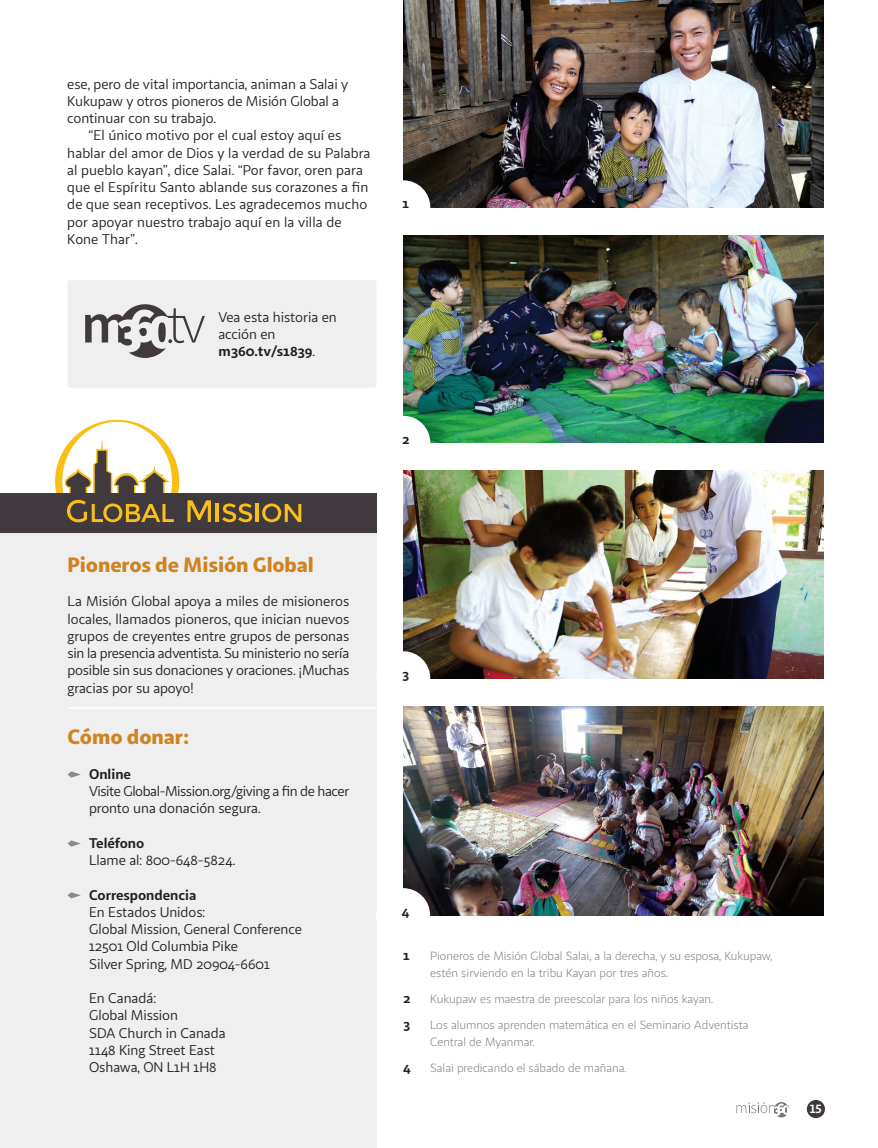
<style>
.page{position:relative;width:878px;height:1148px;background:#fff}
.page>*{position:absolute;margin:0;border:0;box-sizing:border-box;transform-origin:0 0}
.t1{font:900 21px "Sana Sans";letter-spacing:-.01em;color:#cf8321}
.t2{font:14.25px/17.2px "Sana Sans";color:#231f20}
.t3{font:14.25px/17.2px "Sana Sans";letter-spacing:-.025em;color:#231f20}
.t4{font:700 14.25px "Sana Sans";letter-spacing:-.01em;color:#231f20}
.t5{font:700 13.5px "Sana Sans";color:#231f20}
.t6{font:12px/17.2px "Sana Sans";letter-spacing:-.005em;color:#76787b}
.t7{font:700 12px "Sana Sans";color:#fff}
.s1{font-weight:700}
</style>
<div class="page">
<div style="left:807px;top:1100px;width:17px;height:17px;background:#40393e;border-radius:50%"></div>
<div style="left:806px;top:1099px;width:19px;height:19px;border:2px solid #40393e;border-radius:50%"></div>
<svg style="left:736px;top:1102px;width:53px;height:15px"></svg>
<div style="left:67px;top:280px;width:309px;height:108px;background:#efeff0;border-radius:3px"></div>
<svg style="left:85px;top:304px;width:120px;height:54px"></svg>
<div style="left:0;top:493px;width:376px;height:40px;background:#40393e"></div>
<hr style="left:216px;top:504px;width:3px;height:18px;background:#f9bf14">
<svg style="left:222px;top:503px;width:30px;height:19px"></svg>
<hr style="left:255px;top:504px;width:4px;height:18px;background:#f9bf14">
<svg style="left:262px;top:503px;width:39px;height:19px"></svg>
<svg style="left:187px;top:500px;width:24px;height:22px"></svg>
<svg style="left:67px;top:500px;width:107px;height:22px"></svg>
<svg style="left:55px;top:420px;width:124px;height:73px"></svg>
<div style="left:0;top:533px;width:376px;height:615px;background:#efeff0"></div>
<svg style="left:68px;top:771px;width:13px;height:6px"></svg>
<svg style="left:68px;top:840px;width:13px;height:6px"></svg>
<svg style="left:68px;top:892px;width:13px;height:6px"></svg>
<hr style="left:67px;top:707px;width:309px;height:2px;background:#fff">
<img style="left:403px;top:0;width:421px;height:207px">
<img style="left:403px;top:471px;width:421px;height:207px">
<img style="left:403px;top:235px;width:421px;height:208px">
<img style="left:403px;top:706px;width:421px;height:209px">
<div style="left:376px;top:180px;width:54px;height:54px;background:#fff;border-radius:50%"></div>
<div style="left:376px;top:416px;width:54px;height:54px;background:#fff;border-radius:50%"></div>
<div style="left:376px;top:651px;width:54px;height:54px;background:#fff;border-radius:50%"></div>
<div style="left:376px;top:888px;width:54px;height:54px;background:#fff;border-radius:50%"></div>
<p class="t2" style="left:67px;top:75px;width:282px">ese, pero de vital importancia, animan a Salai y<br>Kukupaw y otros pioneros de Misión Global a continuar con su trabajo.</p>
<p class="t2" style="left:67px;top:127px;width:304px;text-indent:22px">“El único motivo por el cual estoy aquí es hablar del amor de Dios y la verdad de su Palabra al pueblo kayan”, dice Salai. “Por favor, oren para que el Espíritu Santo ablande sus corazones a fin de que sean receptivos. Les agradecemos mucho por apoyar nuestro trabajo aquí en la villa de Kone Thar”.</p>
<p class="t2" style="left:218px;top:308px;width:120px">Vea esta historia en acción en <span class="s1">m360.tv/s1839</span>.</p>
<p class="t5" style="left:402px;top:195px;width:8px">1</p>
<p class="t5" style="left:402px;top:430px;width:9px">2</p>
<h1 class="t1" style="left:68px;top:550px;width:248px">Pioneros de Misión Global</h1>
<p class="t2" style="left:68px;top:593px;width:283px;text-align:justify">La Misión Global apoya a miles de misioneros locales, llamados pioneros, que inician nuevos grupos de creyentes entre grupos de personas sin la presencia adventista. Su ministerio no sería posible sin sus donaciones y oraciones. ¡Muchas gracias por su apoyo!</p>
<h1 class="t1" style="left:68px;top:723px;width:123px">Cómo donar:</h1>
<p class="t4" style="left:89px;top:764px;width:43px">Online</p>
<p class="t3" style="left:89px;top:782px;width:262px">Visite Global-Mission.org/giving a fin de hacer pronto una donación segura.</p>
<p class="t4" style="left:89px;top:833px;width:57px">Teléfono</p>
<p class="t2" style="left:89px;top:851px;width:148px">Llame al: 800-648-5824.</p>
<p class="t4" style="left:89px;top:885px;width:109px">Correspondencia</p>
<p class="t2" style="left:89px;top:903px;width:214px">En Estados Unidos:<br>Global Mission, General Conference<br>12501 Old Columbia Pike<br>Silver Spring, MD 20904-6601</p>
<p class="t2" style="left:89px;top:989px;width:138px">En Canadá:<br>Global Mission<br>SDA Church in Canada<br>1148 King Street East<br>Oshawa, ON L1H 1H8</p>
<p class="t5" style="left:402px;top:666px;width:9px">3</p>
<p class="t5" style="left:402px;top:903px;width:9px">4</p>
<p class="t5" style="left:403px;top:946px;width:8px">1</p>
<p class="t6" style="left:430px;top:947px;width:344px">Pioneros de Misión Global Salai, a la derecha, y su esposa, Kukupaw, estén sirviendo en la tribu Kayan por tres años.</p>
<p class="t5" style="left:403px;top:989px;width:9px">2</p>
<p class="t6" style="left:430px;top:990px;width:284px">Kukupaw es maestra de preescolar para los niños kayan.</p>
<p class="t5" style="left:403px;top:1015px;width:9px">3</p>
<p class="t6" style="left:430px;top:1016px;width:320px">Los alumnos aprenden matemática en el Seminario Adventista<br>Central de Myanmar.</p>
<p class="t5" style="left:403px;top:1058px;width:9px">4</p>
<p class="t6" style="left:430px;top:1059px;width:198px">Salai predicando el sábado de mañana.</p>
<p class="t7" style="left:809px;top:1101px;width:14px">15</p>
</div>
